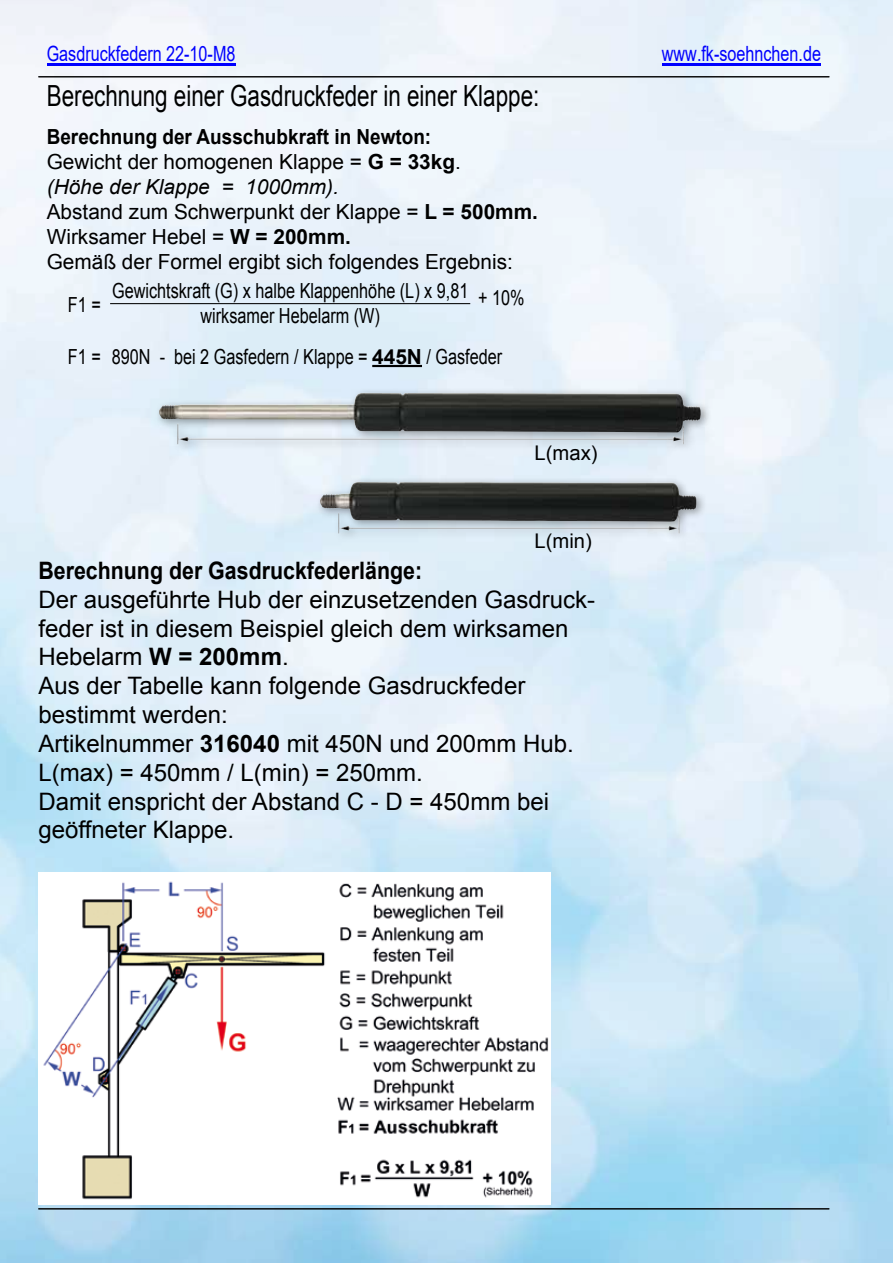
<style>
.page{position:relative;width:893px;height:1263px;background:#fff}
.page>*{position:absolute;margin:0;border:0;box-sizing:border-box;transform-origin:0 0}
.t1{font:29.1px "Arial";color:#000;scale:.77 1}
.t2{font:24px/28.8px "Arial";color:#000}
.t3{font:700 24px "Arial";color:#000;scale:.89 1}
.t4{font:21px "Arial";color:#00f;scale:.77 1}
.t5{font:20.85px/24.9px "Arial";color:#000}
.t6{font:20.85px/24.9px "Arial";color:#000;text-align:center;scale:.78 1}
.t7{font:20.25px "Arial";color:#000}
.s1{font-weight:700}
.s2{font-style:italic}
</style>
<div class="page">
<img style="left:0;top:0;width:893px;height:1263px">
<hr style="left:38px;top:76px;width:791px;height:1px;background:#000">
<hr style="left:38px;top:1208px;width:791px;height:1px;background:#000">
<div style="left:154px;top:388px;width:558px;height:66px;background:#000;opacity:.36"></div>
<img style="left:159px;top:393px;width:539px;height:40px">
<div style="left:315px;top:477px;width:392px;height:67px;background:#000;opacity:.36"></div>
<img style="left:320px;top:482px;width:376px;height:40px">
<img style="left:38px;top:872px;width:512px;height:332px">
<hr style="left:110px;top:303px;width:360px;height:1px;background:#000">
<hr style="left:372px;top:365px;width:50px;height:2px;background:#000">
<hr style="left:47px;top:64px;width:188px;height:2px;background:#00f">
<hr style="left:662px;top:64px;width:159px;height:2px;background:#00f">
<p class="t4" style="left:47px;top:39px;width:247px">Gasdruckfedern 22-10-M8</p>
<p class="t4" style="left:662px;top:39px;width:208px">www.fk-soehnchen.de</p>
<p class="t1" style="left:47px;top:77px;width:641px">Berechnung einer Gasdruckfeder in einer Klappe:</p>
<p class="t5" style="left:47px;top:124px;width:493px"><span class="s1">Berechnung der Ausschubkraft in Newton:<br></span>Gewicht der homogenen Klappe = <span class="s1">G = 33kg</span>.<br><span class="s2">(Höhe der Klappe = 1000mm).<br></span>Abstand zum Schwerpunkt der Klappe = <span class="s1">L = 500mm.<br></span>Wirksamer Hebel = <span class="s1">W = 200mm.<br></span>Gemäß der Formel ergibt sich folgendes Ergebnis:</p>
<p class="t6" style="left:112px;top:278px;width:458px">Gewichtskraft (G) x halbe Klappenhöhe (L) x 9,81 wirksamer Hebelarm (W)</p>
<p class="t6" style="left:68px;top:292px;width:44px">F1 =</p>
<p class="t6" style="left:478px;top:285px;width:61px">+ 10%</p>
<p class="t6" style="left:68px;top:344px;width:558px">F1 = 890N - bei 2 Gasfedern / Klappe = <span class="s1">445N</span> / Gasfeder</p>
<p class="t7" style="left:535px;top:439px;width:64px">L(max)</p>
<p class="t7" style="left:535px;top:527px;width:59px">L(min)</p>
<p class="t3" style="left:38px;top:554px;width:433px">Berechnung der Gasdruckfederlänge:</p>
<p class="t2" style="left:38px;top:585px;width:558px">Der ausgeführte Hub der einzusetzenden Gasdruck&shy;feder ist in diesem Beispiel gleich dem wirksamen Hebelarm <span class="s1">W = 200mm</span>.<br>Aus der Tabelle kann folgende Gasdruckfeder bestimmt werden:<br>Artikelnummer <span class="s1">316040</span> mit 450N und 200mm Hub.<br>L(max) = 450mm / L(min) = 250mm.<br>Damit enspricht der Abstand C - D = 450mm bei geöffneter Klappe.</p>
</div>
